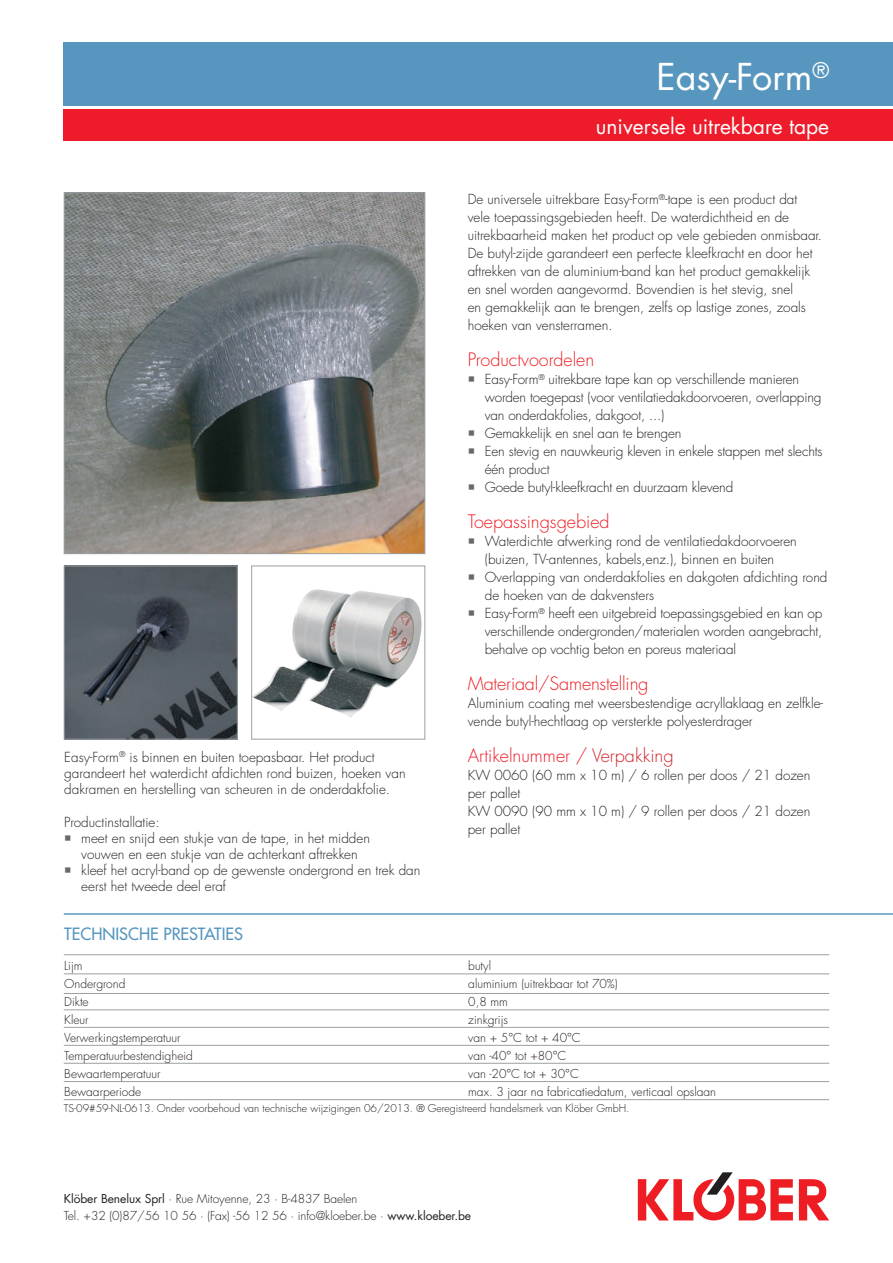
<style>
.page{position:relative;width:893px;height:1263px;background:#fff}
.page>*{position:absolute;margin:0;border:0;box-sizing:border-box;transform-origin:0 0}
.t1{font:36px "Futura LT Pro";color:#fff}
.t2{font:21px "Futura LT Pro";color:#fff}
.t3{font:300 18px "Futura LT Pro";color:#ee1d23}
.t4{font:300 18px "Futura LT Pro";color:#ee1b2b}
.t5{font:500 16.5px "Futura LT Pro";color:#5796be}
.t6{font:300 13.5px/18px "Futura LT Pro";color:#231f20}
.t7{font:300 12px "Futura LT Pro";color:#231f20}
.t8{font:300 10.5px "Futura LT Pro";color:#231f20}
.s1{color:#d1232a}
.s2{font-weight:400}
</style>
<div class="page">
<div style="left:64px;top:43px;width:829px;height:63px;background:#5796be"></div>
<div style="left:64px;top:109px;width:829px;height:32px;background:#ee1b2b"></div>
<svg style="left:799px;top:1179px;width:30px;height:41px"></svg>
<svg style="left:638px;top:1172px;width:155px;height:48px"></svg>
<hr style="left:64px;top:913px;width:829px;height:2px;background:#5796be">
<img style="left:66px;top:195px;width:357px;height:357px">
<div style="left:64px;top:193px;width:361px;height:361px;border:1px solid #9ba0a3"></div>
<img style="left:253px;top:589px;width:169px;height:129px">
<div style="left:251px;top:566px;width:174px;height:173px;border:1px solid #9ba0a3"></div>
<img style="left:66px;top:568px;width:170px;height:169px">
<div style="left:64px;top:566px;width:174px;height:173px;border:1px solid #9ba0a3"></div>
<hr style="left:64px;top:954px;width:765px;height:1px;background:#9ba0a3">
<hr style="left:64px;top:993px;width:765px;height:1px;background:#9ba0a3">
<hr style="left:64px;top:1063px;width:765px;height:1px;background:#9ba0a3">
<hr style="left:64px;top:1081px;width:765px;height:1px;background:#9ba0a3">
<hr style="left:64px;top:973px;width:765px;height:1px;background:#9ba0a3">
<hr style="left:64px;top:1045px;width:765px;height:1px;background:#9ba0a3">
<hr style="left:64px;top:1009px;width:765px;height:1px;background:#9ba0a3">
<hr style="left:64px;top:1027px;width:765px;height:1px;background:#9ba0a3">
<hr style="left:64px;top:1099px;width:765px;height:1px;background:#9ba0a3">
<p class="t6" style="left:64px;top:749px;width:343px;line-height:16.2px">Easy-Form<sup>®</sup> is binnen en buiten toepasbaar. Het product garandeert het waterdicht afdichten rond buizen, hoeken van dakramen en herstelling van scheuren in de onderdakfolie.</p>
<p class="t6" style="left:64px;top:813px;width:97px">Productinstallatie:</p>
<p class="t6" style="left:81px;top:830px;width:290px;line-height:16.2px">meet en snijd een stukje van de tape, in het midden vouwen en een stukje van de achterkant aftrekken</p>
<p class="t6" style="left:81px;top:862px;width:341px;line-height:16.2px">kleef het acryl-band op de gewenste ondergrond en trek dan eerst het tweede deel eraf</p>
<p class="t5" style="left:64px;top:922px;width:180px">TECHNISCHE PRESTATIES</p>
<p class="t7" style="left:64px;top:957px;width:20px">Lijm</p>
<p class="t7" style="left:64px;top:975px;width:63px">Ondergrond</p>
<p class="t7" style="left:64px;top:993px;width:26px">Dikte</p>
<p class="t7" style="left:64px;top:1011px;width:26px">Kleur</p>
<p class="t7" style="left:64px;top:1029px;width:118px">Verwerkingstemperatuur</p>
<p class="t7" style="left:64px;top:1047px;width:130px">Temperatuurbestendigheid</p>
<p class="t7" style="left:64px;top:1065px;width:98px">Bewaartemperatuur</p>
<p class="t7" style="left:64px;top:1083px;width:79px">Bewaarperiode</p>
<p class="t1" style="left:656px;top:52px;width:174px">Easy-Form<sup>®</sup></p>
<p class="t2" style="left:596px;top:112px;width:235px">universele uitrekbare tape</p>
<p class="t6" style="left:468px;top:190px;width:356px">De universele uitrekbare Easy-Form<sup>®</sup>-tape is een product dat vele toepassingsgebieden heeft. De waterdichtheid en de uitrekbaarheid maken het product op vele gebieden onmisbaar.<br>De butyl-zijde garandeert een perfecte kleefkracht en door het aftrekken van de aluminium-band kan het product gemakkelijk en snel worden aangevormd. Bovendien is het stevig, snel<br>en gemakkelijk aan te brengen, zelfs op lastige zones, zoals hoeken van vensterramen.</p>
<p class="t3" style="left:468px;top:348px;width:128px">Productvoordelen</p>
<p class="t6" style="left:485px;top:370px;width:338px">Easy-Form<sup>®</sup> uitrekbare tape kan op verschillende manieren worden toegepast (voor ventilatiedakdoorvoeren, overlapping van onderdakfolies, dakgoot, ...)</p>
<p class="t6" style="left:485px;top:424px;width:198px">Gemakkelijk en snel aan te brengen</p>
<p class="t6" style="left:485px;top:442px;width:339px">Een stevig en nauwkeurig kleven in enkele stappen met slechts één product</p>
<p class="t6" style="left:485px;top:478px;width:250px">Goede butyl-kleefkracht en duurzaam klevend</p>
<p class="t3" style="left:468px;top:510px;width:143px">Toepassingsgebied</p>
<p class="t6" style="left:485px;top:532px;width:314px">Waterdichte afwerking rond de ventilatiedakdoorvoeren (buizen, TV-antennes, kabels,enz.), binnen en buiten</p>
<p class="t6" style="left:485px;top:568px;width:344px">Overlapping van onderdakfolies en dakgoten afdichting rond de hoeken van de dakvensters</p>
<p class="t6" style="left:485px;top:604px;width:339px;text-align:justify">Easy-Form<sup>®</sup> heeft een uitgebreid toepassingsgebied en kan op verschillende ondergronden/materialen worden aangebracht, behalve op vochtig beton en poreus materiaal</p>
<p class="t3" style="left:468px;top:672px;width:182px">Materiaal/Samenstelling</p>
<p class="t6" style="left:468px;top:694px;width:357px">Aluminium coating met weersbestendige acryllaklaag en zelfkle&shy;vende butyl-hechtlaag op versterkte polyesterdrager</p>
<p class="t4" style="left:468px;top:744px;width:207px">Artikelnummer / <span class="s1">Verpakking</span></p>
<p class="t6" style="left:468px;top:766px;width:344px">KW 0060 (60 mm x 10 m) / 6 rollen per doos / 21 dozen per pallet</p>
<p class="t6" style="left:468px;top:802px;width:344px">KW 0090 (90 mm x 10 m) / 9 rollen per doos / 21 dozen per pallet</p>
<p class="t7" style="left:468px;top:957px;width:24px">butyl</p>
<p class="t7" style="left:468px;top:975px;width:151px">aluminium (uitrekbaar tot 70%)</p>
<p class="t7" style="left:468px;top:993px;width:41px">0,8 mm</p>
<p class="t7" style="left:468px;top:1011px;width:41px">zinkgrijs</p>
<p class="t7" style="left:468px;top:1029px;width:114px">van + 5°C tot + 40°C</p>
<p class="t7" style="left:468px;top:1047px;width:100px">van -40° tot +80°C</p>
<p class="t7" style="left:468px;top:1065px;width:112px">van -20°C tot + 30°C</p>
<p class="t7" style="left:468px;top:1083px;width:249px">max. 3 jaar na fabricatiedatum, verticaal opslaan</p>
<p class="t8" style="left:64px;top:1101px;width:567px">TS-09#59-NL-0613. Onder voorbehoud van technische wijzigingen 06/2013. ® Geregistreerd handelsmerk van Klöber GmbH.</p>
<p class="t7" style="left:64px;top:1191px;width:295px"><span class="s2">Klöber Benelux Sprl</span> · Rue Mitoyenne, 23 · B-4837 Baelen</p>
<p class="t7" style="left:64px;top:1208px;width:409px">Tel. +32 (0)87/56 10 56 · (Fax) -56 12 56 · info@kloeber.be · <span class="s2">www.kloeber.be</span></p>
</div>
